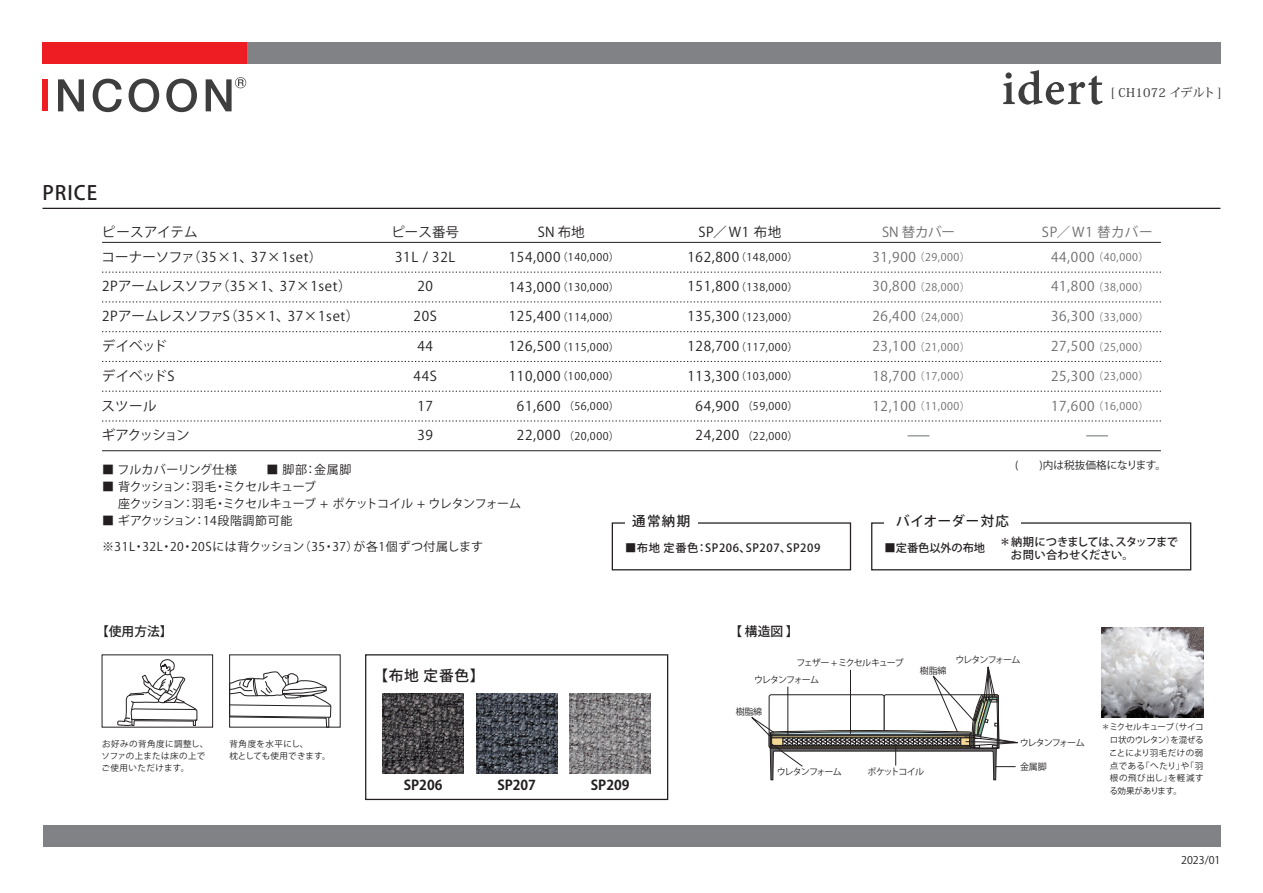
<style>
.page{position:relative;width:1263px;height:893px;background:#fff}
.page>*{position:absolute;margin:0;border:0;box-sizing:border-box;transform-origin:0 0}
.t1{font:700 52.5px "Adobe Devanagari";letter-spacing:.025em;color:#3e3e3f}
.t2{font:500 19.5px "Koz Go Pro";letter-spacing:.05em;color:#231f20}
.t3{font:500 14.7px "Koz Go Pro";color:#231f20}
.t4{font:13.5px/24.5px "Koz Go Pro";letter-spacing:.05em;color:#231f20}
.t5{font:13.5px "Koz Go Pro";letter-spacing:.05em;color:#6c6d70}
.t6{font:13.5px "Koz Go Pro";letter-spacing:.02em;color:#231f20}
.t7{font:13.5px "Koz Go Pro";letter-spacing:.01em;color:#231f20}
.t8{font:13.5px "Koz Go Pro";letter-spacing:.015em;color:#231f20}
.t9{font:700 13.5px "Koz Go Pro";color:#231f20}
.t10{font:13.5px/24.5px "Koz Go Pro";letter-spacing:.025em;color:#231f20}
.t11{font:500 13.5px "Koz Go Pro";letter-spacing:.06em;color:#231f20}
.t12{font:13.5px "Koz Go Pro";letter-spacing:-.095em;color:#231f20}
.t13{font:500 13.5px "Koz Go Pro";letter-spacing:.08em;color:#231f20}
.t14{font:500 12.75px "Koz Go Pro";color:#231f20}
.t15{font:12px "Koz Go Pro";letter-spacing:.05em;color:#231f20}
.t16{font:12px/17px "Koz Go Pro";letter-spacing:-.04em;color:#231f20}
.t17{font:12px "Koz Go Pro";letter-spacing:.035em;color:#231f20}
.t18{font:500 12px "Koz Min Pro";letter-spacing:.025em;color:#3e3e3f}
.t19{font:500 11.25px/13.5px "Koz Go Pro";letter-spacing:-.025em;color:#231f20}
.t20{font:500 11.25px "Koz Go Pro";letter-spacing:.05em;color:#231f20}
.t21{font:500 11.25px "Koz Go Pro";letter-spacing:-.01em;color:#231f20}
.t22{font:10.65px "Koz Go Pro";letter-spacing:.05em;color:#231f20}
.t23{font:10.65px "Koz Go Pro";letter-spacing:.05em;color:#6c6d70}
.t24{font:10.65px "Koz Go Pro";color:#231f20}
.t25{font:9px "Koz Go Pro";letter-spacing:-.125em;color:#231f20}
.t26{font:9px "Koz Go Pro";letter-spacing:-.105em;color:#231f20}
.t27{font:8.55px/12.8px "Koz Go Pro";color:#231f20;text-align:justify}
.t28{font:8.55px/11.7px "Koz Go Pr 6 N";letter-spacing:.06em;color:#231f20}
.t29{font:8.55px/11.7px "Koz Go Pr 6 N";letter-spacing:.03em;color:#231f20}
</style>
<div class="page">
<svg style="left:751px;top:666px;width:267px;height:114px"></svg>
<svg style="left:908px;top:436px;width:21px;height:1px"></svg>
<svg style="left:1086px;top:436px;width:22px;height:1px"></svg>
<div style="left:43px;top:825px;width:1177px;height:21px;background:#808285"></div>
<div style="left:42px;top:79px;width:6px;height:32px;background:#ee1d23"></div>
<svg style="left:58px;top:79px;width:26px;height:32px"></svg>
<svg style="left:93px;top:79px;width:29px;height:33px"></svg>
<svg style="left:129px;top:79px;width:30px;height:33px"></svg>
<svg style="left:166px;top:79px;width:31px;height:33px"></svg>
<svg style="left:206px;top:77px;width:40px;height:34px"></svg>
<img style="left:1101px;top:628px;width:102px;height:89px">
<img style="left:383px;top:693px;width:80px;height:81px">
<img style="left:476px;top:693px;width:81px;height:81px">
<img style="left:570px;top:693px;width:81px;height:81px">
<div style="left:365px;top:654px;width:303px;height:146px;border:1px solid #231f20"></div>
<div style="left:43px;top:43px;width:1177px;height:21px;background:#808285"></div>
<div style="left:43px;top:43px;width:204px;height:21px;background:#ee1d23"></div>
<hr style="left:43px;top:208px;width:1177px;height:1px;background:#231f20">
<hr style="left:102px;top:242px;width:1059px;height:1px;background:#231f20">
<svg style="left:102px;top:272px;width:1059px;height:1px"></svg>
<svg style="left:102px;top:302px;width:1059px;height:1px"></svg>
<svg style="left:102px;top:331px;width:1059px;height:1px"></svg>
<svg style="left:102px;top:361px;width:1059px;height:1px"></svg>
<svg style="left:102px;top:391px;width:1059px;height:1px"></svg>
<svg style="left:102px;top:421px;width:1059px;height:1px"></svg>
<hr style="left:102px;top:450px;width:1059px;height:1px;background:#231f20">
<div style="left:612px;top:522px;width:239px;height:48px;border:1px solid #231f20"></div>
<div style="left:625px;top:512px;width:72px;height:22px;background:#fff"></div>
<div style="left:871px;top:522px;width:320px;height:48px;border:1px solid #231f20"></div>
<div style="left:884px;top:512px;width:136px;height:22px;background:#fff"></div>
<svg style="left:117px;top:659px;width:81px;height:67px"></svg>
<svg style="left:229px;top:671px;width:102px;height:57px"></svg>
<h2 class="t2" style="left:43px;top:180px;width:56px">PRICE</h2>
<h1 class="t1" style="left:1002px;top:58px;width:103px">idert</h1>
<p class="t18" style="left:1111px;top:84px;width:113px">[ CH1072 イデルト ]</p>
<p class="t6" style="left:102px;top:224px;width:97px">ピースアイテム</p>
<p class="t4" style="left:698px;top:220px;width:85px">SP／W1 布地</p>
<p class="t5" style="left:882px;top:224px;width:74px">SN 替カバー</p>
<p class="t5" style="left:1042px;top:224px;width:112px">SP／W1 替カバー</p>
<p class="t6" style="left:102px;top:248px;width:222px">コーナーソファ（35×1、37×1set）</p>
<p class="t8" style="left:102px;top:278px;width:251px">2Pアームレスソファ（35×1、37×1set）</p>
<p class="t7" style="left:102px;top:308px;width:259px">2PアームレスソファS（35×1、37×1set）</p>
<p class="t4" style="left:102px;top:334px;width:67px">デイベッド</p>
<p class="t4" style="left:102px;top:364px;width:74px">デイベッドS</p>
<p class="t4" style="left:102px;top:394px;width:57px">スツール</p>
<p class="t12" style="left:102px;top:427px;width:89px">ギアクッション</p>
<p class="t10" style="left:391px;top:220px;width:69px">ピース番号<br>31L / 32L</p>
<p class="t4" style="left:417px;top:275px;width:17px">20</p>
<p class="t4" style="left:414px;top:304px;width:25px">20S</p>
<p class="t4" style="left:417px;top:334px;width:17px">44</p>
<p class="t4" style="left:414px;top:364px;width:25px">44S</p>
<p class="t4" style="left:417px;top:394px;width:17px">17</p>
<p class="t4" style="left:417px;top:423px;width:17px">39</p>
<p class="t4" style="left:509px;top:220px;width:77px;text-indent:29px">SN 布地<br>154,000</p>
<p class="t4" style="left:509px;top:275px;width:53px">143,000</p>
<p class="t4" style="left:509px;top:304px;width:53px">125,400</p>
<p class="t4" style="left:509px;top:334px;width:53px">126,500</p>
<p class="t4" style="left:509px;top:364px;width:53px">110,000</p>
<p class="t4" style="left:517px;top:394px;width:45px">61,600</p>
<p class="t4" style="left:517px;top:424px;width:45px">22,000</p>
<p class="t4" style="left:687px;top:245px;width:53px">162,800</p>
<p class="t4" style="left:687px;top:275px;width:53px">151,800</p>
<p class="t4" style="left:687px;top:304px;width:53px">135,300</p>
<p class="t4" style="left:687px;top:334px;width:53px">128,700</p>
<p class="t4" style="left:687px;top:364px;width:53px">113,300</p>
<p class="t4" style="left:695px;top:394px;width:45px">64,900</p>
<p class="t4" style="left:695px;top:423px;width:45px">24,200</p>
<p class="t5" style="left:872px;top:248px;width:45px">31,900</p>
<p class="t5" style="left:872px;top:278px;width:45px">30,800</p>
<p class="t5" style="left:872px;top:308px;width:45px">26,400</p>
<p class="t5" style="left:872px;top:337px;width:45px">23,100</p>
<p class="t5" style="left:872px;top:367px;width:45px">18,700</p>
<p class="t5" style="left:872px;top:397px;width:45px">12,100</p>
<p class="t5" style="left:1051px;top:248px;width:45px">44,000</p>
<p class="t5" style="left:1051px;top:278px;width:45px">41,800</p>
<p class="t5" style="left:1051px;top:308px;width:45px">36,300</p>
<p class="t5" style="left:1051px;top:337px;width:45px">27,500</p>
<p class="t5" style="left:1051px;top:367px;width:45px">25,300</p>
<p class="t5" style="left:1051px;top:397px;width:45px">17,600</p>
<p class="t22" style="left:557px;top:250px;width:64px">（140,000）</p>
<p class="t22" style="left:557px;top:280px;width:64px">（130,000）</p>
<p class="t22" style="left:557px;top:310px;width:64px">（114,000）</p>
<p class="t22" style="left:557px;top:340px;width:64px">（115,000）</p>
<p class="t22" style="left:557px;top:370px;width:64px">（100,000）</p>
<p class="t22" style="left:563px;top:399px;width:58px">（56,000）</p>
<p class="t22" style="left:563px;top:429px;width:58px">（20,000）</p>
<p class="t22" style="left:736px;top:250px;width:64px">（148,000）</p>
<p class="t22" style="left:736px;top:280px;width:64px">（138,000）</p>
<p class="t22" style="left:736px;top:310px;width:64px">（123,000）</p>
<p class="t22" style="left:736px;top:340px;width:64px">（117,000）</p>
<p class="t22" style="left:736px;top:370px;width:64px">（103,000）</p>
<p class="t22" style="left:742px;top:399px;width:58px">（59,000）</p>
<p class="t22" style="left:742px;top:429px;width:58px">（22,000）</p>
<p class="t23" style="left:914px;top:250px;width:58px">（29,000）</p>
<p class="t23" style="left:914px;top:280px;width:58px">（28,000）</p>
<p class="t23" style="left:914px;top:310px;width:58px">（24,000）</p>
<p class="t23" style="left:914px;top:340px;width:58px">（21,000）</p>
<p class="t23" style="left:914px;top:370px;width:58px">（17,000）</p>
<p class="t23" style="left:914px;top:399px;width:58px">（11,000）</p>
<p class="t23" style="left:1093px;top:250px;width:58px">（40,000）</p>
<p class="t23" style="left:1093px;top:280px;width:58px">（38,000）</p>
<p class="t23" style="left:1093px;top:310px;width:58px">（33,000）</p>
<p class="t23" style="left:1093px;top:340px;width:58px">（25,000）</p>
<p class="t23" style="left:1093px;top:370px;width:58px">（23,000）</p>
<p class="t23" style="left:1093px;top:399px;width:58px">（16,000）</p>
<p class="t17" style="left:102px;top:462px;width:251px">■ フルカバーリング仕様　 　■ 脚部：金属脚</p>
<p class="t16" style="left:102px;top:478px;width:421px">■ 背クッション：羽毛・ミクセルキューブ<br>　 座クッション：羽毛・ミクセルキューブ + ポケットコイル + ウレタンフォーム</p>
<p class="t15" style="left:102px;top:513px;width:192px">■ ギアクッション：14段階調節可能</p>
<p class="t13" style="left:632px;top:513px;width:60px">通常納期</p>
<p class="t24" style="left:1015px;top:458px;width:152px">(　　)内は税抜価格になります。</p>
<p class="t11" style="left:896px;top:513px;width:114px">バイオーダー対応</p>
<p class="t15" style="left:102px;top:538px;width:383px">※31L・32L・20・20Sには背クッション（35・37）が各1個ずつ付属します</p>
<p class="t20" style="left:625px;top:541px;width:197px">■布地 定番色：SP206、SP207、SP209</p>
<p class="t21" style="left:884px;top:541px;width:102px">■定番色以外の布地</p>
<p class="t19" style="left:999px;top:535px;width:180px">＊納期につきましては、スタッフまで　お問い合わせください。</p>
<p class="t14" style="left:96px;top:623px;width:78px">【使用方法】</p>
<p class="t14" style="left:729px;top:623px;width:71px">【 構造図 】</p>
<p class="t3" style="left:373px;top:666px;width:113px">【布地 定番色】</p>
<p class="t26" style="left:797px;top:657px;width:109px">フェザー + ミクセルキューブ</p>
<p class="t25" style="left:754px;top:674px;width:67px">ウレタンフォーム</p>
<p class="t26" style="left:920px;top:664px;width:28px">樹脂綿</p>
<p class="t25" style="left:955px;top:654px;width:67px">ウレタンフォーム</p>
<p class="t26" style="left:736px;top:706px;width:28px">樹脂綿</p>
<p class="t28" style="left:102px;top:739px;width:108px">お好みの背角度に調整し、ソファの上または床の上でご使用いただけます。</p>
<p class="t29" style="left:230px;top:739px;width:103px">背角度を水平にし、<br>枕としても使用できます。</p>
<p class="t9" style="left:404px;top:776px;width:40px">SP206</p>
<p class="t9" style="left:497px;top:776px;width:40px">SP207</p>
<p class="t9" style="left:591px;top:776px;width:40px">SP209</p>
<p class="t25" style="left:777px;top:766px;width:67px">ウレタンフォーム</p>
<p class="t26" style="left:867px;top:766px;width:58px">ポケットコイル</p>
<p class="t25" style="left:1020px;top:736px;width:67px">ウレタンフォーム</p>
<p class="t26" style="left:1020px;top:761px;width:28px">金属脚</p>
<p class="t27" style="left:1109px;top:721px;width:96px;text-indent:-8px">＊ミクセルキューブ（サイコロ状のウレタン）を混ぜることにより羽毛だけの弱点である「へたり」や「羽根の飛び出し」を軽減する効果があります。</p>
<p class="t22" style="left:1181px;top:853px;width:41px">2023/01</p>
</div>
